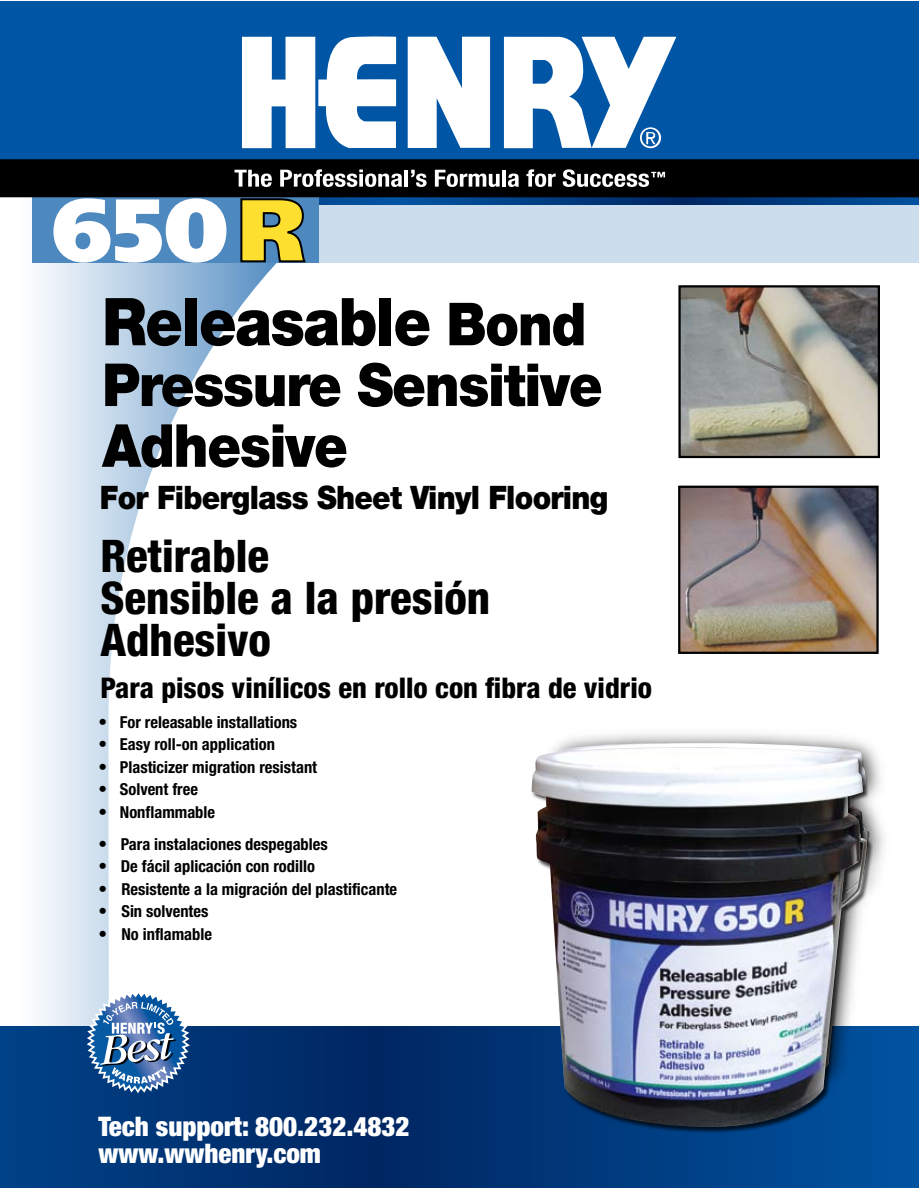
<style>
.page{position:relative;width:919px;height:1188px;background:#fff}
.page>*{position:absolute;margin:0;border:0;box-sizing:border-box;transform-origin:0 0}
.t1{font:900 66px "Helvetica Neue";letter-spacing:-.025em;color:#000;scale:.91 1}
.t2{font:900 59.4px/60.8px "Helvetica Neue";letter-spacing:-.025em;color:#000;scale:.91 1}
.t3{font:800 condensed 45px/42px "Helvetica Neue";color:#000}
.t4{font:900 32.4px "Helvetica Neue";letter-spacing:-.025em;color:#000;scale:.91 1}
.t5{font:800 condensed 28.5px "Helvetica Neue";color:#000}
.t6{font:900 condensed 27px/27px "Helvetica Neue";color:#fff}
.t7{font:700 condensed 16.5px "Helvetica Neue";color:#000}
.s1{font-size:59.4px}
.s2{font-size:17.25px}
.s3{font-weight:900;font-size:17.25px}
</style>
<div class="page">
<div style="left:0;top:1px;width:919px;height:166px;background:#0055a4"></div>
<svg style="left:0;top:263px;width:386px;height:764px"></svg>
<img style="left:0;top:1027px;width:919px;height:161px">
<svg style="left:242px;top:36px;width:154px;height:112px"></svg>
<svg style="left:407px;top:37px;width:83px;height:111px;background:#dae6f1"></svg>
<svg style="left:504px;top:37px;width:172px;height:111px"></svg>
<svg style="left:85px;top:989px;width:107px;height:106px"></svg>
<img style="left:503px;top:733px;width:411px;height:412px">
<svg style="left:0;top:159px;width:919px;height:104px;background:#798790"></svg>
<img style="left:681px;top:288px;width:196px;height:167px">
<div style="left:678px;top:285px;width:202px;height:173px;border:2px solid #000"></div>
<img style="left:681px;top:489px;width:194px;height:162px">
<div style="left:678px;top:486px;width:200px;height:168px;border:2px solid #000"></div>
<div style="left:531px;top:747px;width:342px;height:387px;background:#000;opacity:.75"></div>
<img style="left:531px;top:747px;width:336px;height:382px">
<h1 class="t1" style="left:102px;top:282px;width:533px">Releasable <span class="s1">Bond</span></h1>
<h2 class="t2" style="left:102px;top:354px;width:551px">Pressure Sensitive<br>Adhesive</h2>
<h3 class="t4" style="left:100px;top:478px;width:560px">For Fiberglass Sheet Vinyl Flooring</h3>
<h3 class="t3" style="left:100px;top:534px;width:391px">Retirable<br>Sensible a la presión<br>Adhesivo</h3>
<h3 class="t5" style="left:100px;top:670px;width:553px">Para pisos vinílicos en rollo con fibra de vidrio</h3>
<p class="t7" style="left:98px;top:712px;width:200px"><span class="s2">•</span> For releasable installations</p>
<p class="t7" style="left:98px;top:734px;width:178px"><span class="s2">•</span> Easy roll-on application</p>
<p class="t7" style="left:98px;top:757px;width:220px"><span class="s2">•</span> Plasticizer migration resistant</p>
<p class="t7" style="left:98px;top:779px;width:101px"><span class="s2">•</span> Solvent free</p>
<p class="t7" style="left:98px;top:802px;width:118px"><span class="s2">•</span> Nonflammable</p>
<p class="t7" style="left:98px;top:834px;width:231px"><span class="s3">•</span> Para instalaciones despegables</p>
<p class="t7" style="left:98px;top:857px;width:218px"><span class="s3">•</span> De fácil aplicación con rodillo</p>
<p class="t7" style="left:98px;top:879px;width:300px"><span class="s2">•</span> Resistente a la migración del plastificante</p>
<p class="t7" style="left:98px;top:902px;width:112px"><span class="s2">•</span> Sin solventes</p>
<p class="t7" style="left:98px;top:924px;width:115px"><span class="s2">•</span> No inflamable</p>
<h3 class="t6" style="left:98px;top:1112px;width:313px">Tech support: 800.232.4832 www.wwhenry.com</h3>
</div>
